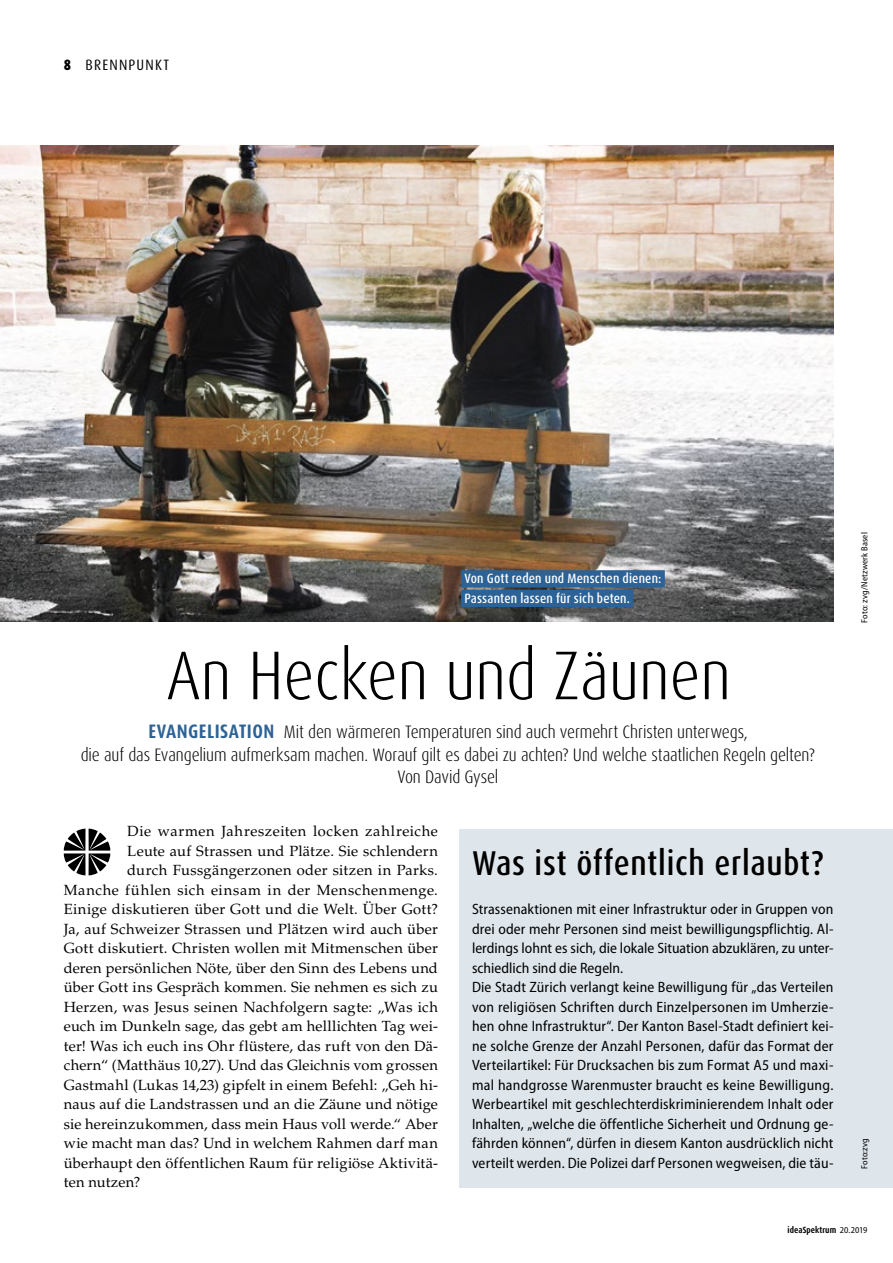
<style>
.page{position:relative;width:893px;height:1263px;background:#fff}
.page>*{position:absolute;margin:0;border:0;box-sizing:border-box;transform-origin:0 0}
.t1{font:300 condensed 69px "Dax OT";color:#000}
.t2{font:500 condensed 34.5px "Dax OT";letter-spacing:.02em;color:#000}
.t3{font:300 condensed 18px/22.5px "Dax OT";letter-spacing:-.005em;color:#000;text-align:center}
.t4{font:semi-condensed 15px/19.5px "Myriad Pro";letter-spacing:.01em;color:#000}
.t5{font:condensed 15px "Dax OT";letter-spacing:.08em;color:#000}
.t6{font:14.7px "Palatino LT Std";letter-spacing:.02em;color:#000}
.t7{font:14.7px "Palatino LT Std";letter-spacing:.04em;color:#000}
.t8{font:14.7px "Palatino LT Std";letter-spacing:.045em;color:#000}
.t9{font:500 condensed 13.5px/19.5px "Dax OT";letter-spacing:.01em;color:#fff}
.t10{font:semi-condensed 9px "Myriad Pro";letter-spacing:.02em;color:#000}
.t11{font:700 condensed 9px "Dax OT";letter-spacing:.005em;color:#000}
.s1{font-weight:900}
.s2{font-weight:700;font-size:19.5px;color:#2c6295}
.s3{font-family:"Myriad Pro";font-weight:400;font-stretch:semi-condensed}
</style>
<div class="page">
<div style="left:459px;top:829px;width:434px;height:358px;background:#dee6ec"></div>
<svg style="left:64px;top:829px;width:46px;height:46px"></svg>
<img style="left:0;top:146px;width:833px;height:476px">
<div style="left:461px;top:570px;width:204px;height:17px;background:#2c6295"></div>
<div style="left:461px;top:590px;width:172px;height:17px;background:#2c6295"></div>
<p class="t5" style="left:64px;top:55px;width:107px"><span class="s1">8</span> BRENNPUNKT</p>
<p class="t9" style="left:464px;top:569px;width:198px">Von Gott reden und Menschen dienen:<br>Passanten lassen für sich beten.</p>
<h1 class="t1" style="left:166px;top:631px;width:566px">An Hecken und Zäunen</h1>
<p class="t3" style="left:81px;top:721px;width:736px"><span class="s2">EVANGELISATION</span> Mit den wärmeren Temperaturen sind auch vermehrt Christen unterwegs,<br>die auf das Evangelium aufmerksam machen. Worauf gilt es dabei zu achten? Und welche staatlichen Regeln gelten?<br>Von David Gysel</p>
<p class="t8" style="left:127px;top:823px;width:312px">Die warmen Jahreszeiten locken zahlreiche</p>
<p class="t6" style="left:127px;top:842px;width:312px">Leute auf Strassen und Plätze. Sie schlendern</p>
<p class="t6" style="left:127px;top:862px;width:312px">durch Fussgängerzonen oder sitzen in Parks.</p>
<p class="t7" style="left:64px;top:881px;width:376px">Manche fühlen sich einsam in der Menschenmenge.</p>
<p class="t6" style="left:64px;top:901px;width:376px">Einige diskutieren über Gott und die Welt. Über Gott?</p>
<p class="t6" style="left:64px;top:920px;width:376px">Ja, auf Schweizer Strassen und Plätzen wird auch über</p>
<p class="t6" style="left:64px;top:940px;width:376px">Gott diskutiert. Christen wollen mit Mitmenschen über</p>
<p class="t6" style="left:64px;top:959px;width:376px">deren persönlichen Nöte, über den Sinn des Lebens und</p>
<p class="t6" style="left:64px;top:979px;width:376px">über Gott ins Gespräch kommen. Sie nehmen es sich zu</p>
<p class="t6" style="left:64px;top:998px;width:376px">Herzen, was Jesus seinen Nachfolgern sagte: „Was ich</p>
<p class="t6" style="left:64px;top:1018px;width:376px">euch im Dunkeln sage, das gebt am helllichten Tag wei-</p>
<p class="t6" style="left:64px;top:1037px;width:376px">ter! Was ich euch ins Ohr flüstere, das ruft von den Dä-</p>
<p class="t6" style="left:64px;top:1057px;width:376px">chern“ (Matthäus 10,27). Und das Gleichnis vom grossen</p>
<p class="t6" style="left:64px;top:1076px;width:376px">Gastmahl (Lukas 14,23) gipfelt in einem Befehl: „Geh hi-</p>
<p class="t6" style="left:64px;top:1096px;width:376px">naus auf die Landstrassen und an die Zäune und nötige</p>
<p class="t6" style="left:64px;top:1115px;width:376px">sie hereinzukommen, dass mein Haus voll werde.“ Aber</p>
<p class="t6" style="left:64px;top:1135px;width:376px">wie macht man das? Und in welchem Rahmen darf man</p>
<p class="t6" style="left:64px;top:1154px;width:376px">überhaupt den öffentlichen Raum für religiöse Aktivitä-</p>
<p class="t6" style="left:64px;top:1174px;width:78px">ten nutzen?</p>
<h2 class="t2" style="left:472px;top:841px;width:354px">Was ist öffentlich erlaubt?</h2>
<p class="t4" style="left:472px;top:900px;width:363px">Strassenaktionen mit einer Infrastruktur oder in Gruppen von drei oder mehr Personen sind meist bewilligungspflichtig. Al&shy;lerdings lohnt es sich, die lokale Situation abzuklären, zu unter&shy;schiedlich sind die Regeln.<br>Die Stadt Zürich verlangt keine Bewilligung für „das Verteilen von religiösen Schriften durch Einzelpersonen im Umherzie&shy;hen ohne Infrastruktur“. Der Kanton Basel-Stadt definiert kei&shy;ne solche Grenze der Anzahl Personen, dafür das Format der Verteilartikel: Für Drucksachen bis zum Format A5 und maxi&shy;mal handgrosse Warenmuster braucht es keine Bewilligung.<br>Werbeartikel mit geschlechterdiskriminierendem Inhalt oder Inhalten, „welche die öffentliche Sicherheit und Ordnung ge&shy;fährden können“, dürfen in diesem Kanton ausdrücklich nicht verteilt werden. Die Polizei darf Personen wegweisen, die täu-</p>
<p class="t10" style="left:860px;top:623px;width:92px;rotate:-90deg">Foto: zvg/Netzwerk Basel</p>
<p class="t10" style="left:860px;top:1169px;width:32px;rotate:-90deg">Foto:zvg</p>
<p class="t11" style="left:788px;top:1224px;width:81px">ideaSpektrum <span class="s3">20.2019</span></p>
</div>
